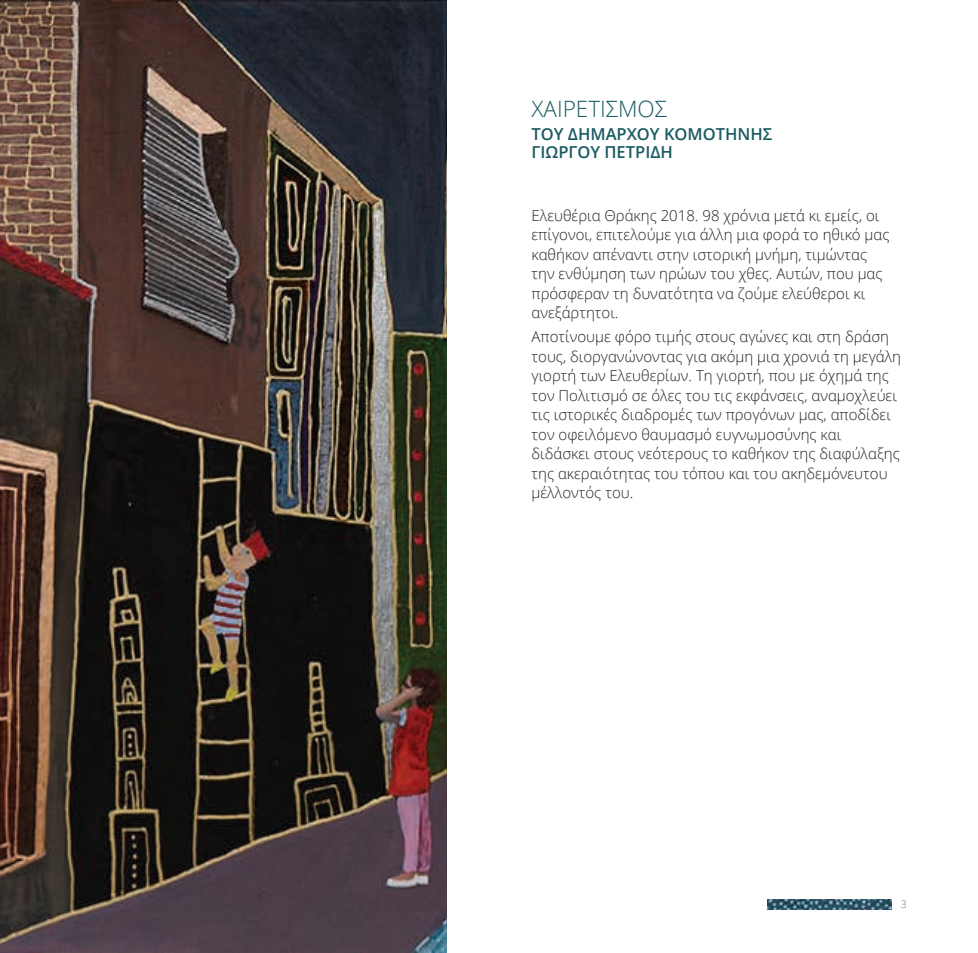
<style>
.page{position:relative;width:978px;height:953px;background:#fff}
.page>*{position:absolute;margin:0;border:0;box-sizing:border-box;transform-origin:0 0}
.t1{font:300 22.5px "Open Sans";color:#195a60}
.t2{font:600 16.5px/17.5px "Open Sans";color:#195a60}
.t3{font:300 15px/19.5px "Open Sans";color:#231f20}
.t4{font:300 10.5px "Open Sans";color:#6c6d70}
</style>
<div class="page">
<img style="left:768px;top:899px;width:123px;height:9px">
<img style="left:0;top:0;width:446px;height:952px">
<h1 class="t1" style="left:531px;top:93px;width:137px">ΧΑΙΡΕΤΙΣΜΟΣ</h1>
<p class="t2" style="left:531px;top:125px;width:242px">ΤΟΥ ΔΗΜΑΡΧΟΥ ΚΟΜΟΤΗΝΗΣ<br>ΓΙΩΡΓΟΥ ΠΕΤΡΙΔΗ</p>
<p class="t3" style="left:531px;top:205px;width:360px">Ελευθέρια Θράκης 2018. 98 χρόνια μετά κι εμείς, οι επίγονοι, επιτελούμε για άλλη μια φορά το ηθικό μας καθήκον απέναντι στην ιστορική μνήμη, τιμώντας την ενθύμηση των ηρώων του χθες. Αυτών, που μας πρόσφεραν τη δυνατότητα να ζούμε ελεύθεροι κι ανεξάρτητοι.</p>
<p class="t3" style="left:531px;top:326px;width:371px">Αποτίνουμε φόρο τιμής στους αγώνες και στη δράση τους, διοργανώνοντας για ακόμη μια χρονιά τη μεγάλη γιορτή των Ελευθερίων. Τη γιορτή, που με όχημά της τον Πολιτισμό σε όλες του τις εκφάνσεις, αναμοχλεύει τις ιστορικές διαδρομές των προγόνων μας, αποδίδει τον οφειλόμενο θαυμασμό ευγνωμοσύνης και διδάσκει στους νεότερους το καθήκον της διαφύλαξης της ακεραιότητας του τόπου και του ακηδεμόνευτου μέλλοντός του.</p>
<p class="t4" style="left:901px;top:896px;width:7px">3</p>
</div>
